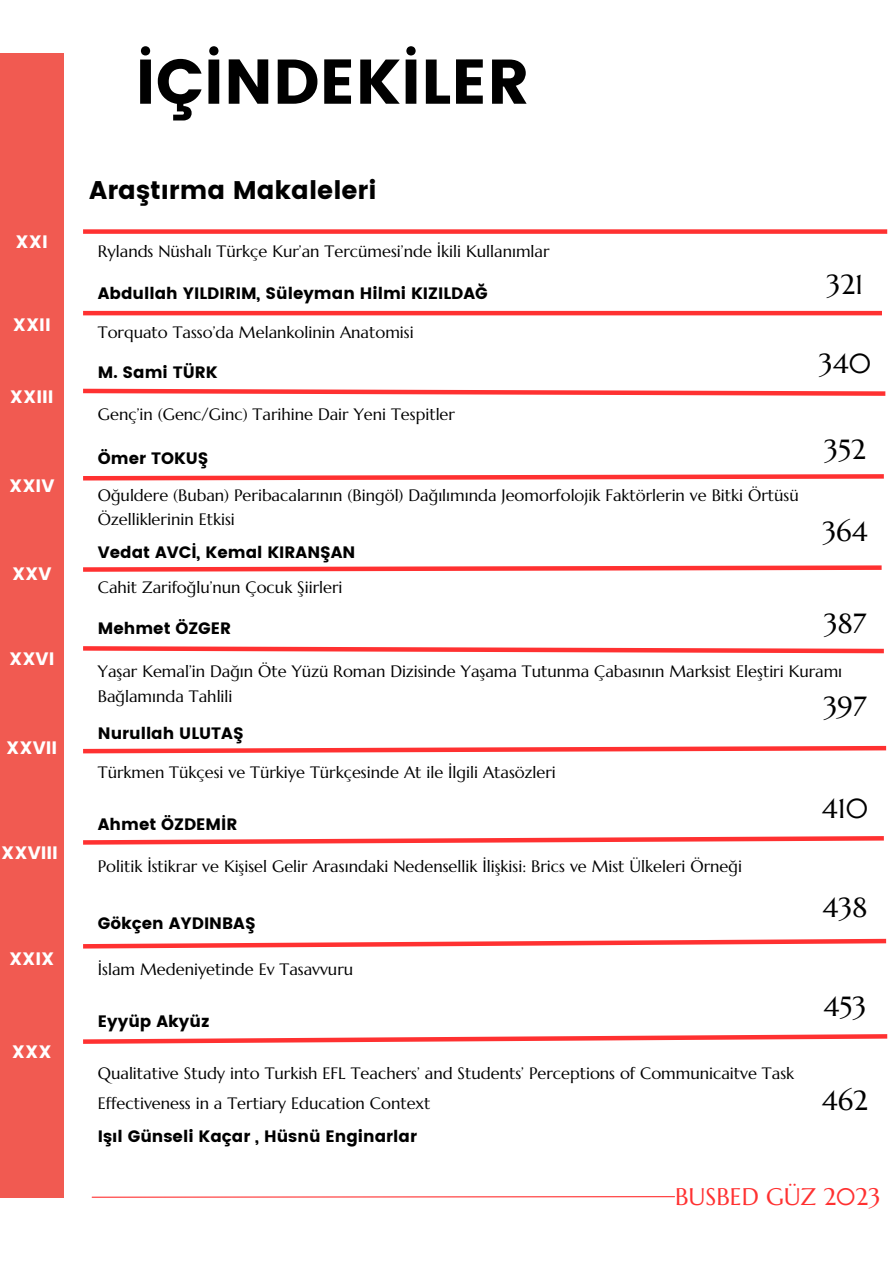
<style>
.page{position:relative;width:893px;height:1264px;background:#fff}
.page>*{position:absolute;margin:0;border:0;box-sizing:border-box;transform-origin:0 0}
.t1{font:63px "Poppins";color:#000}
.t2{font:27.6px "Marcellus";color:#000}
.t3{font:25.5px "Poppins";color:#000}
.t4{font:24px "Marcellus";color:#ff3131}
.t5{font:18px "Poppins";color:#fff}
.t6{font:16.5px/23.5px "Marcellus";color:#000}
.t7{font:16.5px "Poppins";color:#000}
</style>
<div class="page">
<div style="left:0;top:53px;width:64px;height:1144px;background:#f15a51"></div>
<svg style="left:91px;top:1196px;width:584px;height:2px"></svg>
<hr style="left:83px;top:311px;width:798px;height:4px;background:#ff3131">
<div style="left:83px;top:229px;width:804px;height:5px;background:#ff3131"></div>
<svg style="left:83px;top:388px;width:803px;height:8px"></svg>
<svg style="left:83px;top:474px;width:801px;height:7px"></svg>
<svg style="left:83px;top:565px;width:799px;height:7px"></svg>
<svg style="left:83px;top:646px;width:801px;height:8px"></svg>
<svg style="left:83px;top:745px;width:804px;height:9px"></svg>
<svg style="left:83px;top:836px;width:801px;height:9px"></svg>
<svg style="left:83px;top:938px;width:804px;height:11px"></svg>
<svg style="left:83px;top:1034px;width:805px;height:10px"></svg>
<p class="t5" style="left:16px;top:231px;width:34px">XXI</p>
<p class="t5" style="left:13px;top:314px;width:40px">XXII</p>
<p class="t5" style="left:10px;top:386px;width:45px">XXIII</p>
<p class="t5" style="left:9px;top:475px;width:47px">XXIV</p>
<p class="t5" style="left:12px;top:563px;width:41px">XXV</p>
<p class="t5" style="left:9px;top:648px;width:47px">XXVI</p>
<p class="t5" style="left:6px;top:736px;width:53px">XXVII</p>
<p class="t5" style="left:1px;top:842px;width:58px">XXVIII</p>
<p class="t5" style="left:9px;top:948px;width:47px">XXIX</p>
<p class="t5" style="left:12px;top:1041px;width:41px">XXX</p>
<p class="t1" style="left:135px;top:45px;width:395px">İÇİNDEKİLER</p>
<p class="t3" style="left:89px;top:175px;width:289px">Araştırma Makaleleri</p>
<p class="t6" style="left:98px;top:239px;width:453px">Rylands Nüshalı Türkçe Kur’an Tercümesi’nde İkili Kullanımlar</p>
<p class="t7" style="left:98px;top:284px;width:391px">Abdullah YILDIRIM, Süleyman Hilmi KIZILDAĞ</p>
<p class="t6" style="left:98px;top:320px;width:317px">Torquato Tasso’da Melankolinin Anatomisi</p>
<p class="t7" style="left:98px;top:363px;width:121px">M. Sami TÜRK</p>
<p class="t6" style="left:98px;top:402px;width:358px">Genç’in (Genc/Ginc) Tarihine Dair Yeni Tespitler</p>
<p class="t7" style="left:98px;top:448px;width:112px">Ömer TOKUŞ</p>
<p class="t6" style="left:98px;top:484px;width:702px">Oğuldere (Buban) Peribacalarının (Bingöl) Dağılımında Jeomorfolojik Faktörlerin ve Bitki Örtüsü<br>Özelliklerinin Etkisi</p>
<p class="t7" style="left:98px;top:543px;width:259px">Vedat AVCİ, Kemal KIRANŞAN</p>
<p class="t6" style="left:98px;top:575px;width:246px">Cahit Zarifoğlu’nun Çocuk Şiirleri</p>
<p class="t7" style="left:98px;top:618px;width:135px">Mehmet ÖZGER</p>
<p class="t2" style="left:826px;top:267px;width:38px">321</p>
<p class="t2" style="left:818px;top:346px;width:54px">340</p>
<p class="t2" style="left:824px;top:432px;width:43px">352</p>
<p class="t2" style="left:822px;top:514px;width:47px">364</p>
<p class="t2" style="left:823px;top:606px;width:44px">387</p>
<p class="t6" style="left:98px;top:660px;width:745px">Yaşar Kemal’in Dağın Öte Yüzü Roman Dizisinde Yaşama Tutunma Çabasının Marksist Eleştiri Kuramı</p>
<p class="t2" style="left:823px;top:689px;width:44px">397</p>
<p class="t6" style="left:98px;top:684px;width:136px">Bağlamında Tahlili</p>
<p class="t7" style="left:98px;top:723px;width:147px">Nurullah ULUTAŞ</p>
<p class="t6" style="left:98px;top:760px;width:459px">Türkmen Tükçesi ve Türkiye Türkçesinde At ile İlgili Atasözleri</p>
<p class="t7" style="left:98px;top:815px;width:141px">Ahmet ÖZDEMİR</p>
<p class="t6" style="left:98px;top:854px;width:645px">Politik İstikrar ve Kişisel Gelir Arasındaki Nedensellik İlişkisi: Brics ve Mist Ülkeleri Örneği</p>
<p class="t7" style="left:98px;top:913px;width:159px">Gökçen AYDINBAŞ</p>
<p class="t6" style="left:98px;top:957px;width:257px">İslam Medeniyetinde Ev Tasavvuru</p>
<p class="t7" style="left:98px;top:1011px;width:113px">Eyyüp Akyüz</p>
<p class="t6" style="left:98px;top:1058px;width:697px;line-height:30.3px">Qualitative Study into Turkish EFL Teachers’ and Students’ Perceptions of Communicaitve Task<br>Effectiveness in a Tertiary Education Context</p>
<p class="t7" style="left:98px;top:1126px;width:321px">Işıl Günseli Kaçar , Hüsnü Enginarlar</p>
<p class="t2" style="left:821px;top:791px;width:48px">410</p>
<p class="t2" style="left:822px;top:889px;width:46px">438</p>
<p class="t2" style="left:823px;top:989px;width:44px">453</p>
<p class="t2" style="left:821px;top:1082px;width:47px">462</p>
<p class="t4" style="left:675px;top:1181px;width:207px">BUSBED GÜZ 2023</p>
</div>
